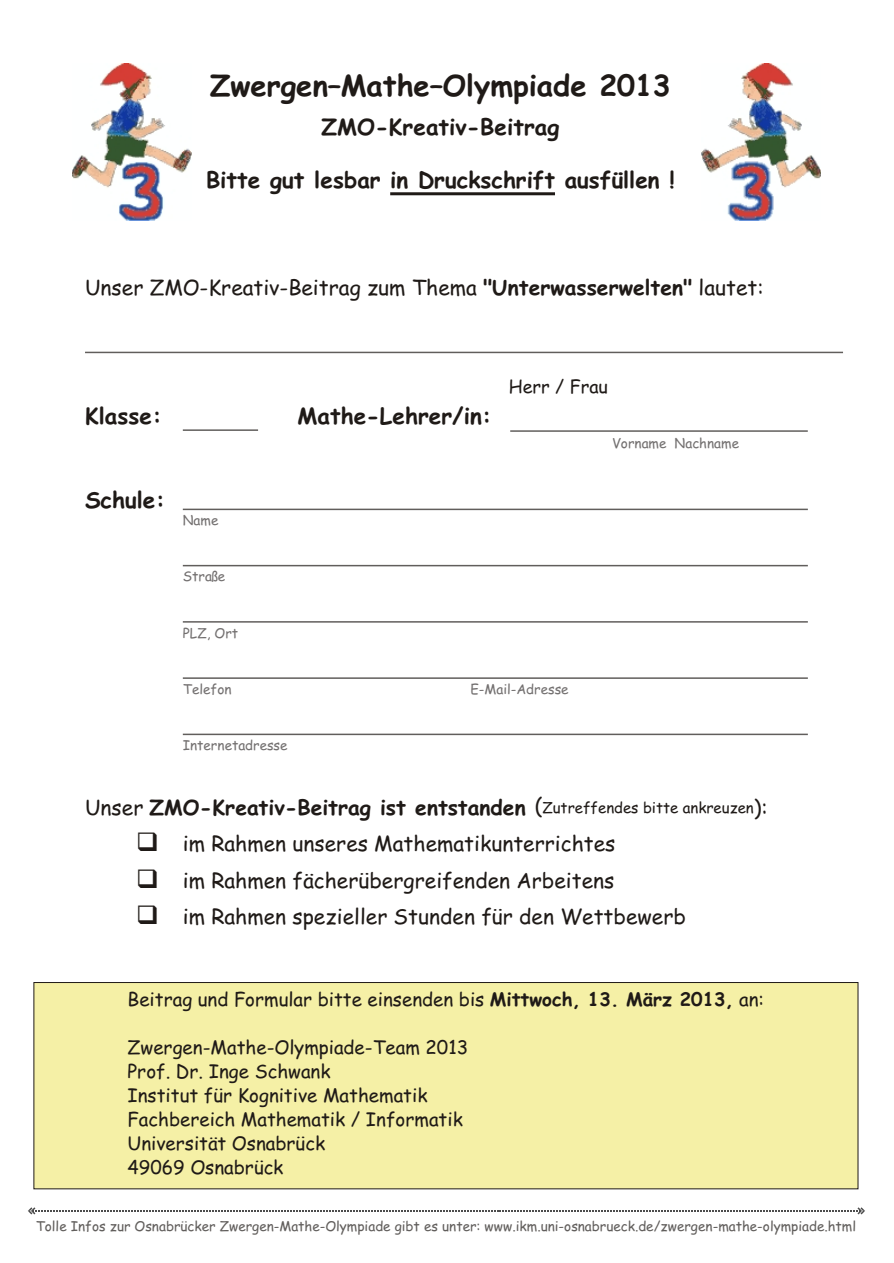
<style>
.page{position:relative;width:894px;height:1263px;background:#fff}
.page>*{position:absolute;margin:0;border:0;box-sizing:border-box;transform-origin:0 0}
.t1{font:700 29.25px "Comic Sans MS";color:#1f1a17}
.t2{font:700 22.5px "Comic Sans MS";color:#1f1a17}
.t3{font:21px "Comic Sans MS";color:#1f1a17}
.t4{font:700 21px "Comic Sans MS";color:#1f1a17}
.t5{font:18.75px/24px "Comic Sans MS";color:#1f1a17}
.t6{font:18px "Comic Sans MS";color:#1f1a17}
.t7{font:13.5px "Comic Sans MS";color:#615e5c}
.t8{font:13.5px "Comic Sans MS";color:#737070}
.s1{font-weight:700}
.s2{font-weight:400}
.s3{font-weight:400;font-size:15px}
</style>
<div class="page">
<div style="left:34px;top:982px;width:824px;height:207px;background:#f5f0a6"></div>
<hr style="left:390px;top:192px;width:165px;height:3px;background:#1f1a17">
<hr style="left:85px;top:352px;width:758px;height:1px;background:#615e5c">
<hr style="left:183px;top:429px;width:75px;height:2px;background:#615e5c">
<hr style="left:510px;top:430px;width:298px;height:2px;background:#615e5c">
<hr style="left:183px;top:509px;width:625px;height:1px;background:#615e5c">
<hr style="left:183px;top:565px;width:625px;height:1px;background:#615e5c">
<hr style="left:183px;top:621px;width:625px;height:2px;background:#615e5c">
<hr style="left:183px;top:677px;width:625px;height:2px;background:#615e5c">
<hr style="left:183px;top:734px;width:625px;height:1px;background:#615e5c">
<img style="left:72px;top:64px;width:120px;height:156px">
<img style="left:701px;top:64px;width:120px;height:156px">
<svg style="left:28px;top:1207px;width:837px;height:7px"></svg>
<h1 class="t1" style="left:210px;top:73px;width:462px">Zwergen–Mathe–Olympiade 2013</h1>
<p class="t2" style="left:322px;top:117px;width:239px">ZMO-Kreativ-Beitrag</p>
<p class="t2" style="left:206px;top:170px;width:470px">Bitte gut lesbar in Druckschrift ausfüllen !</p>
<p class="t3" style="left:85px;top:278px;width:680px">Unser ZMO-Kreativ-Beitrag zum Thema <span class="s1">"Unterwasserwelten"</span> lautet:</p>
<p class="t2" style="left:85px;top:406px;width:78px">Klasse:</p>
<p class="t2" style="left:298px;top:406px;width:195px">Mathe-Lehrer/in:</p>
<p class="t2" style="left:85px;top:490px;width:82px">Schule:</p>
<p class="t8" style="left:183px;top:514px;width:37px">Name</p>
<p class="t8" style="left:183px;top:571px;width:44px">Straße</p>
<p class="t8" style="left:183px;top:627px;width:57px">PLZ, Ort</p>
<p class="t6" style="left:509px;top:379px;width:101px">Herr / Frau</p>
<p class="t8" style="left:612px;top:437px;width:128px">Vorname Nachname</p>
<p class="t8" style="left:183px;top:683px;width:50px">Telefon</p>
<p class="t8" style="left:470px;top:683px;width:100px">E-Mail-Adresse</p>
<p class="t8" style="left:183px;top:739px;width:106px">Internetadresse</p>
<p class="t4" style="left:85px;top:798px;width:684px"><span class="s2">Unser</span> ZMO-Kreativ-Beitrag ist entstanden <span class="s2">(</span><span class="s3">Zutreffendes bitte ankreuzen</span><span class="s2">):</span></p>
<p class="t3" style="left:136px;top:834px;width:481px">❑ im Rahmen unseres Mathematikunterrichtes</p>
<p class="t3" style="left:136px;top:871px;width:480px">❑ im Rahmen fächerübergreifenden Arbeitens</p>
<p class="t3" style="left:136px;top:907px;width:551px">❑ im Rahmen spezieller Stunden für den Wettbewerb</p>
<p class="t5" style="left:128px;top:989px;width:638px">Beitrag und Formular bitte einsenden bis <span class="s1">Mittwoch, 13. März 2013,</span> an:</p>
<p class="t5" style="left:128px;top:1037px;width:342px">Zwergen-Mathe-Olympiade-Team 2013<br>Prof. Dr. Inge Schwank<br>Institut für Kognitive Mathematik<br>Fachbereich Mathematik / Informatik<br>Universität Osnabrück<br>49069 Osnabrück</p>
<p class="t7" style="left:36px;top:1220px;width:822px">Tolle Infos zur Osnabrücker Zwergen-Mathe-Olympiade gibt es unter: www.ikm.uni-osnabrueck.de/zwergen-mathe-olympiade.html</p>
</div>
